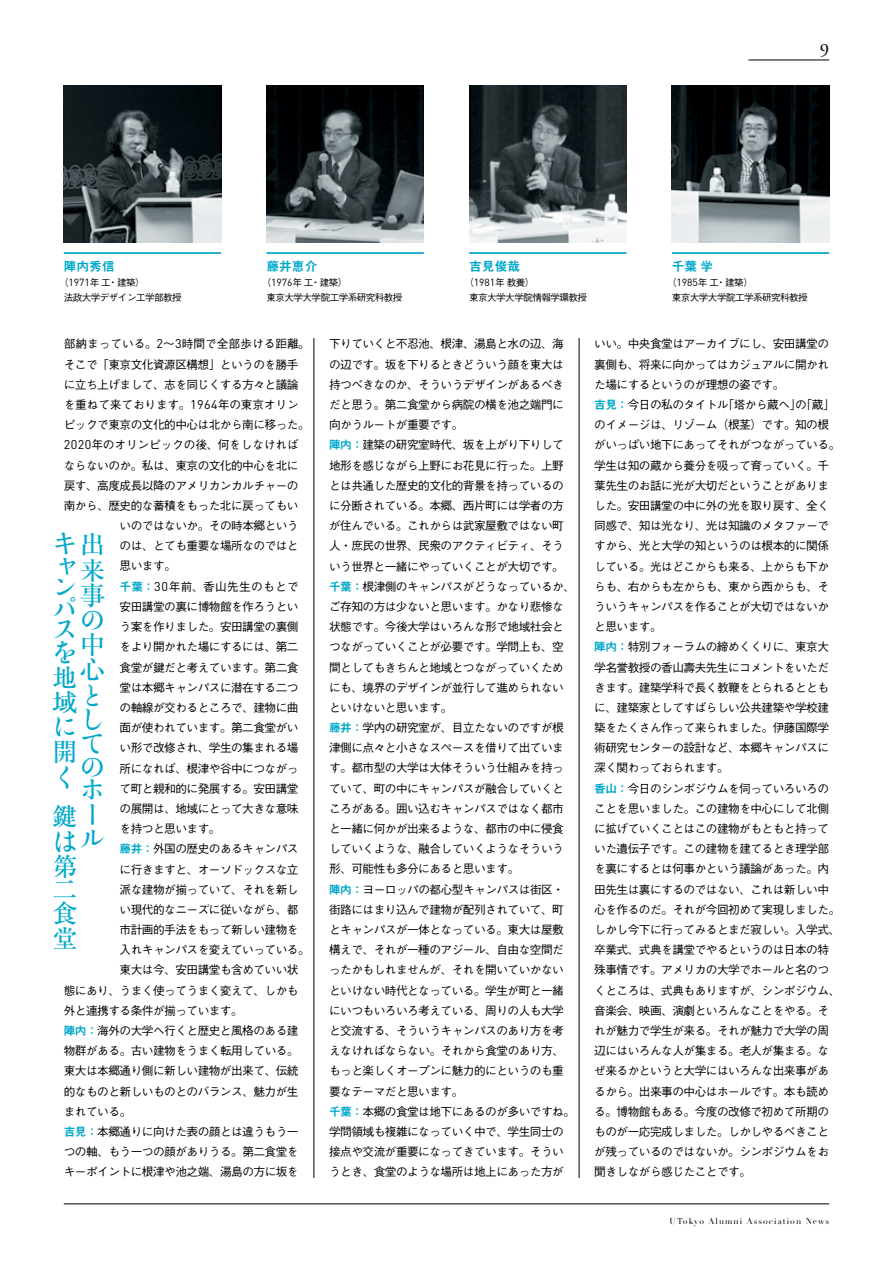
<style>
.page{position:relative;width:893px;height:1263px;background:#fff}
.page>*{position:absolute;margin:0;border:0;box-sizing:border-box;transform-origin:0 0}
.t1{font:25.5px/23.7px "Yutuki 36 PK Std W5 90 pv RKSJ V";color:#00a8ca}
.t2{font:25.5px/25.5px "Ryumin Pro Medium 90 pv RKSJ V";color:#00a8ca}
.t3{font:18.75px "Adobe Garamond Pro";color:#000}
.t4{font:12.75px "Midashi Go Pro MB31 90 pv RKSJ H";color:#00a8ca}
.t5{font:11.7px/20.2px "Gothic BBB Pro Medium 90 pv RKSJ H";letter-spacing:-.045em;color:#000}
.t6{font:11.7px "Gothic BBB Pro Medium 90 pv RKSJ H";letter-spacing:.025em;color:#000}
.t7{font:10.35px "DIN";color:#000}
.t8{font:9.6px/14.9px "Gothic BBB Pro Medium 90 pv RKSJ H";letter-spacing:-.055em;color:#000}
.t9{font:8.55px "Didot LH";letter-spacing:.125em;color:#000}
.s1{font-family:"Gothic BBB Pro Medium 90 pv RKSJ H";font-size:9.6px}
.s2{font-family:"DIN";font-size:10.35px}
.s3{font-family:"DIN";font-size:12.6px}
.s4{font-family:"Midashi Go Pro MB31 90 pv RKSJ H";color:#00a8ca}
.s5{font-family:"Ryumin Pro Medium 90 pv RKSJ V"}
</style>
<div class="page">
<hr style="left:579px;top:338px;width:1px;height:840px;background:#000">
<hr style="left:314px;top:338px;width:1px;height:840px;background:#000">
<img style="left:266px;top:85px;width:158px;height:157px">
<hr style="left:266px;top:252px;width:158px;height:2px;background:#00a8ca">
<img style="left:64px;top:85px;width:157px;height:157px">
<hr style="left:64px;top:252px;width:157px;height:2px;background:#00a8ca">
<img style="left:672px;top:85px;width:157px;height:157px">
<hr style="left:672px;top:252px;width:157px;height:2px;background:#00a8ca">
<img style="left:469px;top:85px;width:157px;height:157px">
<hr style="left:469px;top:252px;width:157px;height:2px;background:#00a8ca">
<hr style="left:64px;top:1203px;width:765px;height:1px;background:#000">
<hr style="left:748px;top:60px;width:81px;height:1px;background:#000">
<p class="t4" style="left:64px;top:256px;width:53px">陣内秀信</p>
<p class="t8" style="left:108px;top:274px;width:38px">・建築(</p>
<p class="t7" style="left:59px;top:276px;width:53px"><span class="s1">（</span>1971<span class="s1">年工</span></p>
<p class="t8" style="left:64px;top:289px;width:119px">法政大学デザイン工学部教授</p>
<p class="t4" style="left:266px;top:256px;width:53px">藤井恵介</p>
<p class="t8" style="left:311px;top:274px;width:38px">・建築(</p>
<p class="t7" style="left:262px;top:276px;width:53px"><span class="s1">（</span>1976<span class="s1">年工</span></p>
<p class="t8" style="left:266px;top:289px;width:138px">東京大学大学院工学系研究科教授</p>
<p class="t4" style="left:469px;top:256px;width:53px">吉見俊哉</p>
<p class="t8" style="left:469px;top:274px;width:119px;text-indent:-5px">（<span class="s2">1981</span>年教養(<br>東京大学大学院情報学環教授</p>
<h2 class="t3" style="left:820px;top:39px;width:11px">9</h2>
<p class="t4" style="left:672px;top:256px;width:43px">千葉学</p>
<p class="t7" style="left:667px;top:276px;width:53px"><span class="s1">（</span>1985<span class="s1">年工</span></p>
<p class="t8" style="left:672px;top:289px;width:138px">東京大学大学院工学系研究科教授</p>
<p class="t8" style="left:716px;top:274px;width:38px">・建築(</p>
<p class="t5" style="left:64px;top:332px;width:248px">部納まっている。～<span class="s3">2 3</span>時間で全部歩ける距離。そこで「東京文化資源区構想」というのを勝手に立ち上げまして、志を同じくする方々と議論を重ねて来ております。<span class="s3">1964</span>年の東京オリンピックで東京の文化的中心は北から南に移った。<br><span class="s3">2020</span>年のオリンピックの後、何をしなければならないのか。私は、東京の文化的中心を北に戻す、高度成長以降のアメリカンカルチャーの南から、歴史的な蓄積をもった北に戻ってもい</p>
<p class="t5" style="left:329px;top:332px;width:248px">下りていくと不忍池、根津、湯島と水の辺、海の辺です。坂を下りるときどういう顔を東大は持つべきなのか、そういうデザインがあるべきだと思う。第二食堂から病院の横を池之端門に向かうルートが重要です。<br><span class="s4">陣内：</span>建築の研究室時代、坂を上がり下りして地形を感じながら上野にお花見に行った。上野とは共通した歴史的文化的背景を持っているのに分断されている。本郷、西片町には学者の方が住んでいる。これからは武家屋敷ではない町人・庶民の世界、民衆のアクティビティ、そういう世界と一緒にやっていくことが大切です。<span class="s4">千葉：</span>根津側のキャンパスがどうなっているか、ご存知の方は少ないと思います。かなり悲惨な状態です。今後大学はいろんな形で地域社会とつながっていくことが必要です。学問上も、空間としてもきちんと地域とつながっていくためにも、境界のデザインが並行して進められないといけないと思います。<br><span class="s4">藤井：</span>学内の研究室が、目立たないのですが根津側に点々と小さなスペースを借りて出ています。都市型の大学は大体そういう仕組みを持っていて、町の中にキャンパスが融合していくところがある。囲い込むキャンパスではなく都市と一緒に何かが出来るような、都市の中に侵食していくような、融合していくようなそういう形、可能性も多分にあると思います。<br><span class="s4">陣内：</span>ヨーロッパの都心型キャンパスは街区・街路にはまり込んで建物が配列されていて、町とキャンパスが一体となっている。東大は屋敷構えで、それが一種のアジール、自由な空間だったかもしれませんが、それを開いていかないといけない時代となっている。学生が町と一緒にいつもいろいろ考えている、周りの人も大学と交流する、そういうキャンパスのあり方を考えなければならない。それから食堂のあり方、もっと楽しくオープンに魅力的にというのも重要なテーマだと思います。<br><span class="s4">千葉：</span>本郷の食堂は地下にあるのが多いですね。学問領域も複雑になっていく中で、学生同士の接点や交流が重要になってきています。そういうとき、食堂のような場所は地上にあった方が</p>
<p class="t5" style="left:120px;top:514px;width:181px">いのではないか。その時本郷という</p>
<p class="t5" style="left:120px;top:534px;width:181px">のは、とても重要な場所なのではと</p>
<p class="t5" style="left:120px;top:554px;width:58px">思います。</p>
<p class="t6" style="left:120px;top:577px;width:181px"><span class="s4">千葉：</span><span class="s3">30</span>年前、香山先生のもとで</p>
<p class="t5" style="left:120px;top:595px;width:181px">安田講堂の裏に博物館を作ろうとい</p>
<p class="t5" style="left:120px;top:615px;width:181px">う案を作りました。安田講堂の裏側</p>
<p class="t5" style="left:120px;top:635px;width:181px">をより開かれた場にするには、第二</p>
<p class="t5" style="left:120px;top:655px;width:181px">食堂が鍵だと考えています。第二食</p>
<p class="t5" style="left:120px;top:676px;width:181px">堂は本郷キャンパスに潜在する二つ</p>
<p class="t5" style="left:120px;top:696px;width:181px">の軸線が交わるところで、建物に曲</p>
<p class="t5" style="left:120px;top:716px;width:181px">面が使われています。第二食堂がい</p>
<p class="t5" style="left:120px;top:736px;width:181px">い形で改修され、学生の集まれる場</p>
<p class="t5" style="left:120px;top:756px;width:181px">所になれば、根津や谷中につながっ</p>
<p class="t5" style="left:120px;top:777px;width:181px">て町と親和的に発展する。安田講堂</p>
<p class="t5" style="left:120px;top:797px;width:181px">の展開は、地域にとって大きな意味</p>
<p class="t5" style="left:120px;top:817px;width:103px">を持つと思います。</p>
<p class="t5" style="left:120px;top:837px;width:181px"><span class="s4">藤井：</span>外国の歴史のあるキャンパス</p>
<p class="t5" style="left:120px;top:857px;width:181px">に行きますと、オーソドックスな立</p>
<p class="t5" style="left:120px;top:878px;width:181px">派な建物が揃っていて、それを新し</p>
<p class="t5" style="left:120px;top:898px;width:181px">い現代的なニーズに従いながら、都</p>
<p class="t5" style="left:120px;top:918px;width:181px">市計画的手法をもって新しい建物を</p>
<p class="t5" style="left:120px;top:938px;width:192px">入れキャンパスを変えていっている。</p>
<p class="t5" style="left:120px;top:958px;width:181px">東大は今、安田講堂も含めていい状</p>
<p class="t5" style="left:64px;top:979px;width:236px">態にあり、うまく使ってうまく変えて、しかも</p>
<p class="t5" style="left:64px;top:999px;width:181px">外と連携する条件が揃っています。</p>
<p class="t5" style="left:64px;top:1019px;width:236px"><span class="s4">陣内：</span>海外の大学へ行くと歴史と風格のある建</p>
<p class="t5" style="left:64px;top:1039px;width:237px">物群がある。古い建物をうまく転用している。</p>
<p class="t5" style="left:64px;top:1059px;width:236px">東大は本郷通り側に新しい建物が出来て、伝統</p>
<p class="t5" style="left:64px;top:1080px;width:236px">的なものと新しいものとのバランス、魅力が生</p>
<p class="t5" style="left:64px;top:1100px;width:69px">まれている。</p>
<p class="t5" style="left:64px;top:1120px;width:236px"><span class="s4">吉見：</span>本郷通りに向けた表の顔とは違うもう一</p>
<p class="t5" style="left:64px;top:1140px;width:236px">つの軸、もう一つの顔がありうる。第二食堂を</p>
<p class="t5" style="left:64px;top:1160px;width:236px">キーポイントに根津や池之端、湯島の方に坂を</p>
<h1 class="t1" style="left:52px;top:531px;width:52px">キ<span class="s5">出</span></h1>
<h1 class="t2" style="left:80px;top:555px;width:26px">来事</h1>
<h1 class="t1" style="left:80px;top:607px;width:25px">の</h1>
<h1 class="t2" style="left:80px;top:630px;width:26px">中心</h1>
<h1 class="t1" style="left:80px;top:683px;width:26px">としてのホール</h1>
<h1 class="t1" style="left:52px;top:555px;width:25px">ャ</h1>
<h1 class="t1" style="left:52px;top:575px;width:24px">ン</h1>
<h1 class="t1" style="left:52px;top:595px;width:25px">パ</h1>
<h1 class="t1" style="left:52px;top:616px;width:24px">スを</h1>
<h1 class="t2" style="left:52px;top:663px;width:26px">地域</h1>
<h1 class="t1" style="left:52px;top:715px;width:24px">に</h1>
<h1 class="t2" style="left:52px;top:737px;width:25px">開</h1>
<h1 class="t1" style="left:52px;top:765px;width:18px">く</h1>
<h1 class="t2" style="left:52px;top:802px;width:26px">鍵</h1>
<h1 class="t1" style="left:52px;top:829px;width:25px">は</h1>
<h1 class="t2" style="left:52px;top:852px;width:27px;line-height:24.2px;text-align:justify">第二食堂</h1>
<p class="t5" style="left:594px;top:332px;width:236px">いい。中央食堂はアーカイブにし、安田講堂の</p>
<p class="t5" style="left:594px;top:353px;width:236px">裏側も、将来に向かってはカジュアルに開かれ</p>
<p class="t5" style="left:594px;top:373px;width:192px">た場にするというのが理想の姿です。</p>
<p class="t5" style="left:722px;top:393px;width:114px">「塔から蔵へ 「の」 蔵「</p>
<p class="t5" style="left:594px;top:393px;width:248px"><span class="s4">吉見：</span>今日の私のタイトル<br>のイメージは、リゾーム（根茎）です。知の根がいっぱい地下にあってそれがつながっている。学生は知の蔵から養分を吸って育っていく。千葉先生のお話に光が大切だということがありました。安田講堂の中に外の光を取り戻す、全く同感で、知は光なり、光は知識のメタファーですから、光と大学の知というのは根本的に関係している。光はどこからも来る、上からも下からも、右からも左からも、東から西からも、そういうキャンパスを作ることが大切ではないかと思います。<br><span class="s4">陣内：</span>特別フォーラムの締めくくりに、東京大学名誉教授の香山壽夫先生にコメントをいただきます。建築学科で長く教鞭をとられるとともに、建築家としてすばらしい公共建築や学校建築をたくさん作って来られました。伊藤国際学術研究センターの設計など、本郷キャンパスに深く関わっておられます。<br><span class="s4">香山：</span>今日のシンポジウムを伺っていろいろのことを思いました。この建物を中心にして北側に拡げていくことはこの建物がもともと持っていた遺伝子です。この建物を建てるとき理学部を裏にするとは何事かという議論があった。内田先生は裏にするのではない、これは新しい中心を作るのだ。それが今回初めて実現しました。しかし今下に行ってみるとまだ寂しい。入学式、卒業式、式典を講堂でやるというのは日本の特殊事情です。アメリカの大学でホールと名のつくところは、式典もありますが、シンポジウム、音楽会、映画、演劇といろんなことをやる。それが魅力で学生が来る。それが魅力で大学の周辺にはいろんな人が集まる。老人が集まる。なぜ来るかというと大学にはいろんな出来事があるから。出来事の中心はホールです。本も読める。博物館もある。今度の改修で初めて所期のものが一応完成しました。しかしやるべきことが残っているのではないか。シンポジウムをお聞きしながら感じたことです。</p>
<p class="t9" style="left:708px;top:1216px;width:36px">Alumni</p>
<p class="t9" style="left:746px;top:1216px;width:56px">Association</p>
<p class="t9" style="left:670px;top:1216px;width:36px">UTokyo</p>
<p class="t9" style="left:806px;top:1216px;width:25px">News</p>
</div>
